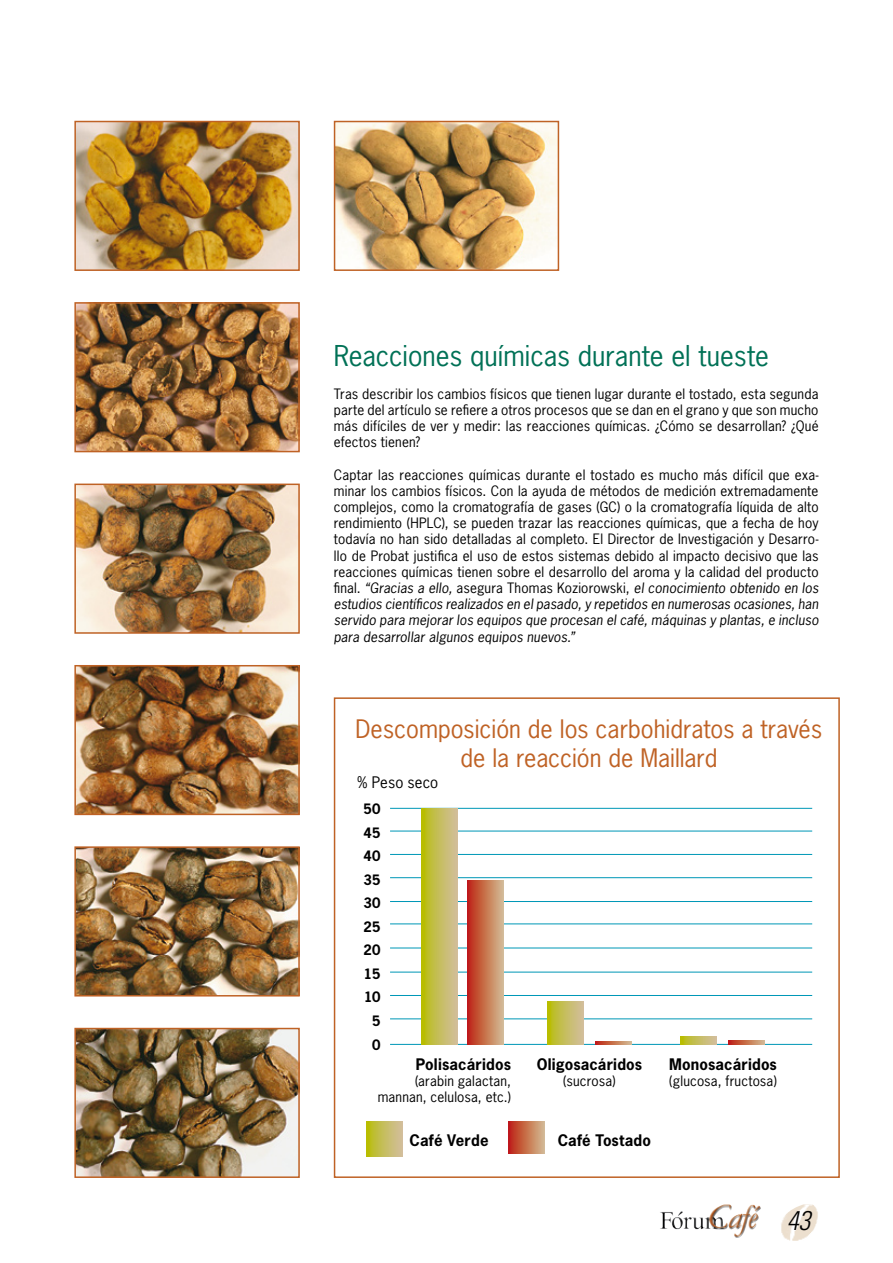
<style>
.page{position:relative;width:893px;height:1263px;background:#fff}
.page>*{position:absolute;margin:0;border:0;box-sizing:border-box;transform-origin:0 0}
.Seccion1{font:27px "News Gothic";color:#007156}
.t1{font:italic 300 condensed 27px "Univers";color:#000}
.t2{font:24px/28.8px "News Gothic";color:#bf6225;text-align:center}
.t3{font:700 15px "News Gothic";letter-spacing:.01em;color:#000}
.t4{font:15px "News Gothic";letter-spacing:.005em;color:#000}
.t5{font:13.5px/16.2px "News Gothic";letter-spacing:.015em;color:#000;text-align:justify}
.t6{font:700 13.5px "News Gothic";letter-spacing:.005em;color:#000}
.s1{font-style:italic}
</style>
<div class="page">
<img style="left:660px;top:1204px;width:101px;height:34px">
<img style="left:781px;top:1204px;width:37px;height:37px">
<div style="left:334px;top:697px;width:506px;height:481px;border:2px solid #bf6225"></div>
<img style="left:337px;top:124px;width:219px;height:144px">
<div style="left:334px;top:121px;width:225px;height:150px;border:2px solid #bf6225"></div>
<img style="left:77px;top:124px;width:220px;height:144px">
<div style="left:74px;top:121px;width:226px;height:150px;border:2px solid #bf6225"></div>
<img style="left:77px;top:305px;width:220px;height:144px">
<div style="left:74px;top:302px;width:226px;height:150px;border:2px solid #bf6225"></div>
<img style="left:77px;top:487px;width:220px;height:144px">
<div style="left:74px;top:484px;width:226px;height:150px;border:2px solid #bf6225"></div>
<img style="left:77px;top:668px;width:220px;height:144px">
<div style="left:74px;top:665px;width:226px;height:150px;border:2px solid #bf6225"></div>
<img style="left:77px;top:849px;width:220px;height:144px">
<div style="left:74px;top:846px;width:226px;height:150px;border:2px solid #bf6225"></div>
<img style="left:77px;top:1031px;width:220px;height:144px">
<div style="left:74px;top:1028px;width:226px;height:150px;border:2px solid #bf6225"></div>
<hr style="left:390px;top:808px;width:422px;height:1px;background:#0098b7">
<hr style="left:390px;top:831px;width:422px;height:1px;background:#0098b7">
<hr style="left:390px;top:854px;width:422px;height:1px;background:#0098b7">
<hr style="left:390px;top:877px;width:422px;height:1px;background:#0098b7">
<hr style="left:390px;top:901px;width:422px;height:1px;background:#0098b7">
<hr style="left:390px;top:923px;width:422px;height:1px;background:#0098b7">
<hr style="left:390px;top:948px;width:422px;height:1px;background:#0098b7">
<hr style="left:390px;top:972px;width:422px;height:1px;background:#0098b7">
<hr style="left:390px;top:995px;width:422px;height:1px;background:#0098b7">
<hr style="left:390px;top:1018px;width:422px;height:1px;background:#0098b7">
<hr style="left:390px;top:1044px;width:422px;height:1px;background:#0098b7">
<div style="left:467px;top:880px;width:36px;height:165px;background:linear-gradient(to right,#bd230f,#d2b88b)"></div>
<svg style="left:422px;top:808px;width:36px;height:237px;background:#c5bd56"></svg>
<svg style="left:548px;top:1001px;width:36px;height:44px;background:#c5bd5a"></svg>
<svg style="left:680px;top:1036px;width:36px;height:9px"></svg>
<svg style="left:595px;top:1041px;width:36px;height:4px"></svg>
<svg style="left:729px;top:1040px;width:36px;height:5px"></svg>
<svg style="left:366px;top:1121px;width:36px;height:36px"></svg>
<div style="left:509px;top:1121px;width:36px;height:33px;background:linear-gradient(to right,#bd2510,#d2ba8e)"></div>
<p class="Seccion1" style="left:334px;top:339px;width:437px">Reacciones químicas durante el tueste</p>
<p class="t5" style="left:334px;top:385px;width:486px">Tras describir los cambios físicos que tienen lugar durante el tostado, esta segunda parte del artículo se refiere a otros procesos que se dan en el grano y que son mucho más difíciles de ver y medir: las reacciones químicas. ¿Cómo se desarrollan? ¿Qué efectos tienen?</p>
<p class="t5" style="left:334px;top:466px;width:486px">Captar las reacciones químicas durante el tostado es mucho más difícil que exa&shy;minar los cambios físicos. Con la ayuda de métodos de medición extremadamente complejos, como la cromatografía de gases (GC) o la cromatografía líquida de alto rendimiento (HPLC), se pueden trazar las reacciones químicas, que a fecha de hoy todavía no han sido detalladas al completo. El Director de Investigación y Desarro&shy;llo de Probat justifica el uso de estos sistemas debido al impacto decisivo que las reacciones químicas tienen sobre el desarrollo del aroma y la calidad del producto final. <span class="s1">“Gracias a ello,</span> asegura Thomas Koziorowski, <span class="s1">el conocimiento obtenido en los estudios científicos realizados en el pasado, y repetidos en numerosas ocasiones, han servido para mejorar los equipos que procesan el café, máquinas y plantas, e incluso para desarrollar algunos equipos nuevos.”</span></p>
<p class="t2" style="left:356px;top:714px;width:468px">Descomposición de los carbohidratos a través de la reacción de Maillard</p>
<p class="t4" style="left:357px;top:772px;width:83px">% Peso seco</p>
<p class="t6" style="left:363px;top:800px;width:19px">50</p>
<p class="t6" style="left:364px;top:823px;width:18px">45</p>
<p class="t6" style="left:363px;top:847px;width:19px">40</p>
<p class="t6" style="left:364px;top:870px;width:18px">35</p>
<p class="t6" style="left:363px;top:894px;width:19px">30</p>
<p class="t6" style="left:364px;top:918px;width:18px">25</p>
<p class="t6" style="left:363px;top:941px;width:18px">20</p>
<p class="t6" style="left:364px;top:965px;width:18px">15</p>
<p class="t6" style="left:364px;top:988px;width:18px">10</p>
<p class="t6" style="left:372px;top:1012px;width:10px">5</p>
<p class="t6" style="left:372px;top:1035px;width:10px">0</p>
<p class="t3" style="left:416px;top:1054px;width:97px">Polisacáridos</p>
<p class="t5" style="left:415px;top:1072px;width:97px">(arabin galactan,</p>
<p class="t5" style="left:378px;top:1089px;width:135px">mannan, celulosa, etc.)</p>
<p class="t3" style="left:537px;top:1054px;width:107px">Oligosacáridos</p>
<p class="t5" style="left:563px;top:1072px;width:54px">(sucrosa)</p>
<p class="t3" style="left:410px;top:1130px;width:80px">Café Verde</p>
<p class="t3" style="left:558px;top:1130px;width:95px">Café Tostado</p>
<p class="t3" style="left:669px;top:1054px;width:109px">Monosacáridos</p>
<p class="t5" style="left:669px;top:1072px;width:109px">(glucosa, fructosa)</p>
<h1 class="t1" style="left:787px;top:1204px;width:25px">43</h1>
</div>
